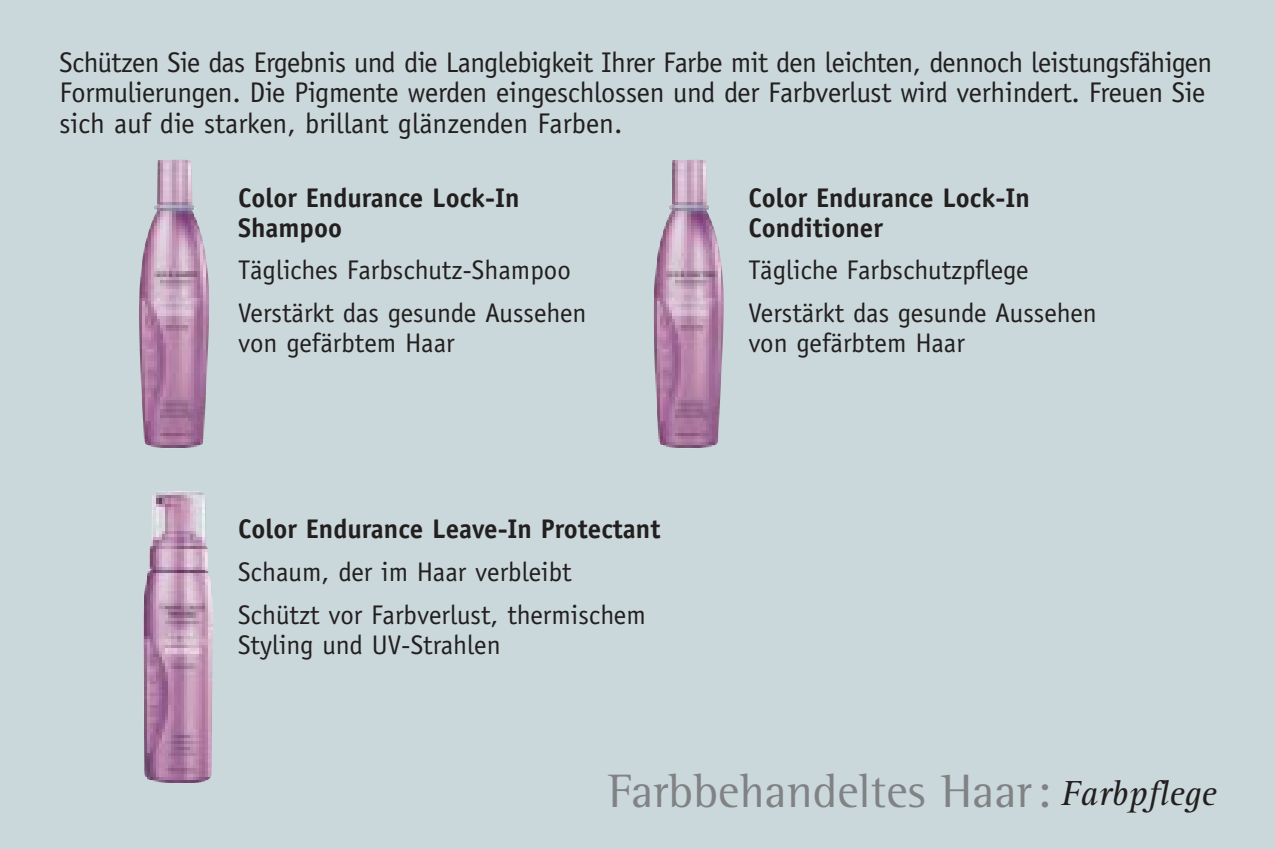
<style>
.page{position:relative;width:1275px;height:849px;background:#cad8dc}
.page>*{position:absolute;margin:0;border:0;box-sizing:border-box;transform-origin:0 0}
.t1{font:48px "Rotis Semi Serif";color:#808284}
.t2{font:28.5px/30.6px "Officina Sans";letter-spacing:-.02em;color:#231f1f}
.t3{font:27px/42.9px "Officina Sans";color:#231f1f}
.t4{font:700 27px/30px "Officina Sans";color:#231f1f}
.s1{font-family:"Rotis Serif";font-style:italic;font-size:36px;color:#231f1f}
</style>
<div class="page">
<img style="left:139px;top:159px;width:70px;height:290px">
<img style="left:653px;top:159px;width:71px;height:290px">
<img style="left:143px;top:491px;width:70px;height:292px">
<p class="t2" style="left:60px;top:49px;width:1154px">Schützen Sie das Ergebnis und die Langlebigkeit Ihrer Farbe mit den leichten, dennoch leistungsfähigen<br>Formulierungen. Die Pigmente werden eingeschlossen und der Farbverlust wird verhindert. Freuen Sie sich auf die starken, brillant glänzenden Farben.</p>
<p class="t4" style="left:238px;top:185px;width:283px">Color Endurance Lock-In<br>Shampoo</p>
<p class="t3" style="left:238px;top:251px;width:350px">Tägliches Farbschutz-Shampoo<br>Verstärkt das gesunde Aussehen</p>
<p class="t3" style="left:238px;top:324px;width:218px">von gefärbtem Haar</p>
<p class="t4" style="left:238px;top:516px;width:424px">Color Endurance Leave-In Protectant</p>
<p class="t3" style="left:238px;top:553px;width:409px">Schaum, der im Haar verbleibt<br>Schützt vor Farbverlust, thermischem</p>
<p class="t3" style="left:238px;top:625px;width:264px">Styling und UV-Strahlen</p>
<p class="t4" style="left:748px;top:185px;width:283px">Color Endurance Lock-In<br>Conditioner</p>
<p class="t3" style="left:748px;top:251px;width:350px">Tägliche Farbschutzpflege<br>Verstärkt das gesunde Aussehen</p>
<p class="t3" style="left:748px;top:324px;width:218px">von gefärbtem Haar</p>
<h1 class="t1" style="left:608px;top:774px;width:610px">Farbbehandeltes Haar: <span class="s1">Farbpflege</span></h1>
</div>
